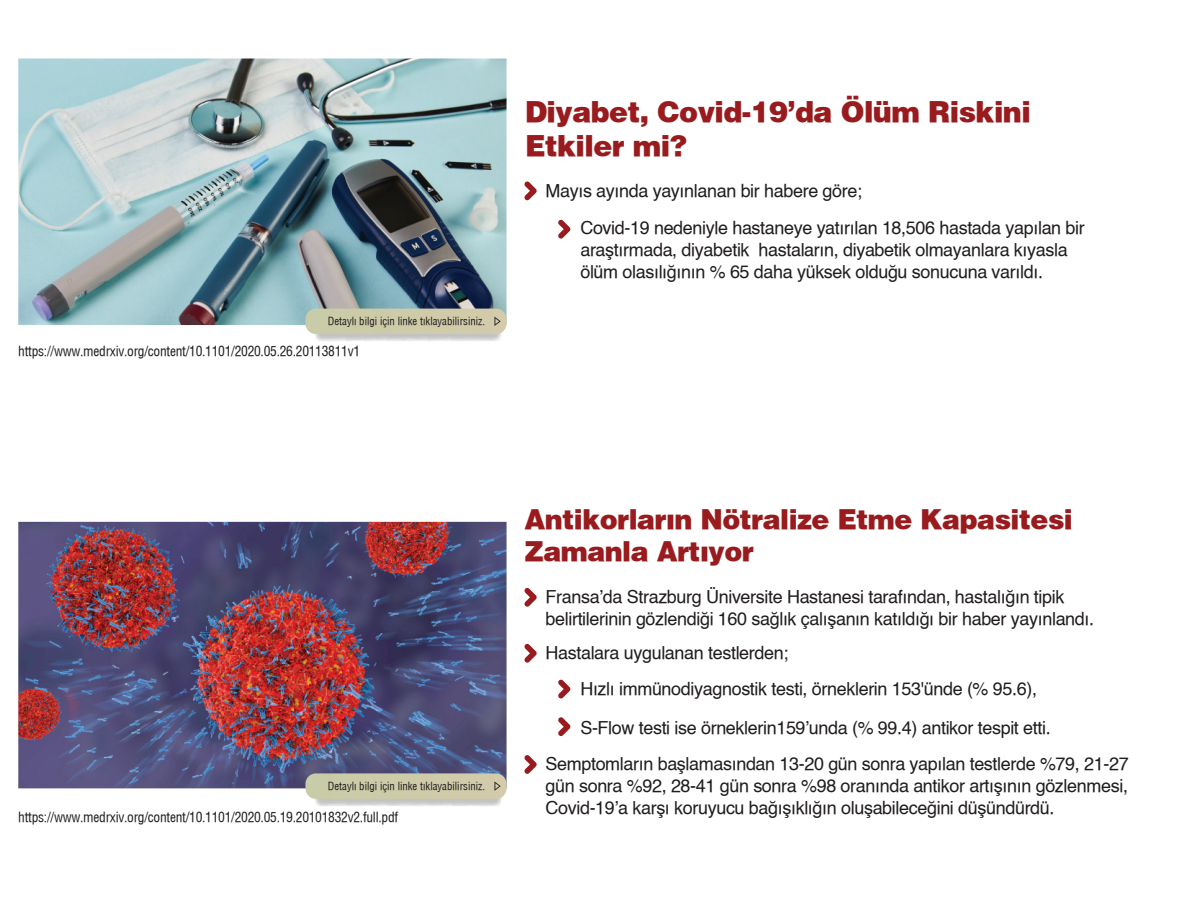
<style>
.page{position:relative;width:1200px;height:900px;background:#fff}
.page>*{position:absolute;margin:0;border:0;box-sizing:border-box;transform-origin:0 0}
.t1{font:28.5px/34.2px "Helvetica X Black";letter-spacing:-.02em;color:#991b1e}
.t2{font:27px/32.4px "Helvetica X Black";letter-spacing:-.02em;color:#991b1e}
.t3{font:18px/21.9px "Helvetica X Book";letter-spacing:-.02em;color:#211d1e}
.t4{font:13.5px "Helvetica Condensed X Book";letter-spacing:-.02em;color:#211d1e}
.t5{font:10.8px "Helvetica Condensed X Book";color:#211d1e}
</style>
<div class="page">
<svg style="left:524px;top:181px;width:13px;height:20px"></svg>
<img style="left:18px;top:59px;width:489px;height:266px">
<img style="left:315px;top:334px;width:186px;height:7px">
<div style="left:305px;top:309px;width:202px;height:25px;background:#cecba9"></div>
<svg style="left:524px;top:588px;width:13px;height:19px"></svg>
<svg style="left:524px;top:755px;width:13px;height:19px"></svg>
<svg style="left:524px;top:644px;width:13px;height:19px"></svg>
<svg style="left:558px;top:220px;width:12px;height:19px"></svg>
<svg style="left:558px;top:680px;width:12px;height:19px"></svg>
<svg style="left:558px;top:717px;width:12px;height:19px"></svg>
<img style="left:18px;top:522px;width:489px;height:266px">
<img style="left:315px;top:799px;width:187px;height:7px">
<svg style="left:305px;top:773px;width:202px;height:26px;background:#cac7a8"></svg>
<p class="t5" style="left:328px;top:314px;width:159px">Detaylı bilgi için linke tıklayabilirsiniz.</p>
<p class="t4" style="left:18px;top:343px;width:343px">https://www.medrxiv.org/content/10.1101/2020.05.26.20113811v1</p>
<h1 class="t1" style="left:525px;top:94px;width:507px">Diyabet, Covid-19’da Ölüm Riskini<br>Etkiler mi?</h1>
<p class="t3" style="left:546px;top:181px;width:318px">Mayıs ayında yayınlanan bir habere göre;</p>
<p class="t3" style="left:580px;top:218px;width:506px">Covid-19 nedeniyle hastaneye yatırılan 18,506 hastada yapılan bir araştırmada, diyabetik hastaların, diyabetik olmayanlara kıyasla ölüm olasılığının % 65 daha yüksek olduğu sonucuna varıldı.</p>
<p class="t5" style="left:328px;top:779px;width:159px">Detaylı bilgi için linke tıklayabilirsiniz.</p>
<p class="t4" style="left:18px;top:808px;width:381px">https://www.medrxiv.org/content/10.1101/2020.05.19.20101832v2.full.pdf</p>
<h2 class="t2" style="left:525px;top:502px;width:550px">Antikorların Nötralize Etme Kapasitesi<br>Zamanla Artıyor</h2>
<p class="t3" style="left:546px;top:587px;width:550px">Fransa’da Strazburg Üniversite Hastanesi tarafından, hastalığın tipik belirtilerinin gözlendiği 160 sağlık çalışanın katıldığı bir haber yayınlandı.</p>
<p class="t3" style="left:546px;top:643px;width:244px">Hastalara uygulanan testlerden;</p>
<p class="t3" style="left:580px;top:671px;width:472px;line-height:38.8px">Hızlı immünodiyagnostik testi, örneklerin 153'ünde (% 95.6),<br>S-Flow testi ise örneklerin159’unda (% 99.4) antikor tespit etti.</p>
<p class="t3" style="left:546px;top:754px;width:585px;text-align:justify">Semptomların başlamasından 13-20 gün sonra yapılan testlerde %79, 21-27 gün sonra %92, 28-41 gün sonra %98 oranında antikor artışının gözlenmesi, Covid-19’a karşı koruyucu bağışıklığın oluşabileceğini düşündürdü.</p>
</div>
